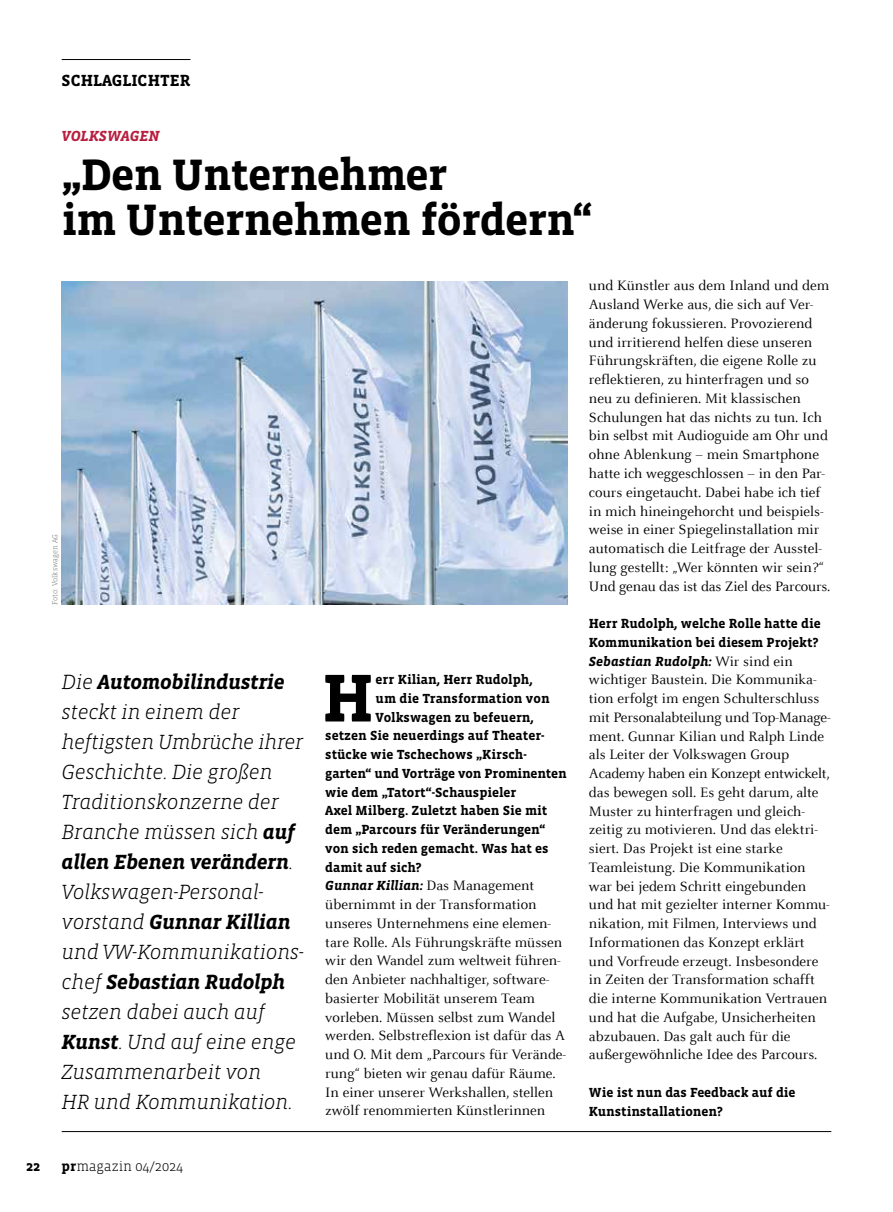
<style>
.page{position:relative;width:893px;height:1212px;background:#fff}
.page>*{position:absolute;margin:0;border:0;box-sizing:border-box;transform-origin:0 0}
.t1{font:700 69.15px "Vista Slab OT";color:#000}
.t2{font:700 45px/45px "Vista Slab OT";letter-spacing:-.02em;color:#000}
.t3{font:italic 300 21px/30px "Vista Slab OT";letter-spacing:-.02em;color:#000}
.t4{font:700 16.5px "Vista Slab OT";color:#000}
.t5{font:15px/18.8px "Celeste Offc";color:#000}
.t6{font:italic 700 15px "Vista Slab OT";color:#b71e3f}
.t7{font:300 14.25px "Vista Slab OT";color:#000}
.t8{font:700 14.25px "Vista Slab OT";color:#000}
.t9{font:700 13.5px/18.8px "Vista Slab OT";color:#000}
.t10{font:italic 700 13.5px "Vista Slab OT";color:#000}
.t11{font:300 7.5px "Vista Slab OT";color:#727777}
.s1{font-weight:700}
.s2{font-family:"Celeste Offc";font-weight:400;font-style:normal;font-size:15px}
.s3{font-style:italic}
.s4{font-family:"Celeste Offc";font-weight:400;font-size:15px}
</style>
<div class="page">
<hr style="left:62px;top:1131px;width:769px;height:1px;background:#000">
<hr style="left:62px;top:59px;width:128px;height:1px;background:#000">
<img style="left:62px;top:281px;width:506px;height:323px">
<p class="t4" style="left:62px;top:72px;width:130px">SCHLAGLICHTER</p>
<p class="t6" style="left:62px;top:128px;width:99px">VOLKSWAGEN</p>
<h2 class="t2" style="left:62px;top:154px;width:533px">„Den Unternehmer<br>im Unternehmen fördern“</h2>
<p class="t11" style="left:51px;top:605px;width:72px;rotate:-90deg">Foto: Volkswagen AG</p>
<p class="t3" style="left:62px;top:667px;width:243px">Die <span class="s1">Automobilindustrie </span>steckt in einem der heftigsten Umbrüche ihrer<br>Geschichte. Die großen<br>Traditionskonzerne der<br>Branche müssen sich <span class="s1">auf allen Ebenen verändern</span>.<br>Volkswagen-Personal&shy;vorstand <span class="s1">Gunnar Killian </span>und VW-Kommunikations&shy;chef <span class="s1">Sebastian Rudolph </span>setzen dabei auch auf<br><span class="s1">Kunst</span>. Und auf eine enge<br>Zusammenarbeit von<br>HR und Kommunikation.</p>
<h1 class="t1" style="left:322px;top:663px;width:53px">H</h1>
<p class="t9" style="left:376px;top:670px;width:159px">err Kilian, Herr Rudolph,</p>
<p class="t9" style="left:376px;top:689px;width:175px">um die Transformation von</p>
<p class="t9" style="left:376px;top:708px;width:160px">Volkswagen zu befeuern,</p>
<p class="t9" style="left:325px;top:726px;width:221px">setzen Sie neuerdings auf Theater-</p>
<p class="t9" style="left:325px;top:745px;width:202px">stücke wie Tschechows „Kirsch-</p>
<p class="t9" style="left:325px;top:764px;width:243px">garten“ und Vorträge von Prominenten</p>
<p class="t9" style="left:325px;top:783px;width:193px">wie dem „Tatort“-Schauspieler</p>
<p class="t9" style="left:325px;top:801px;width:224px">Axel Milberg. Zuletzt haben Sie mit</p>
<p class="t9" style="left:325px;top:820px;width:222px">dem „Parcours für Veränderungen“</p>
<p class="t9" style="left:325px;top:839px;width:225px">von sich reden gemacht. Was hat es</p>
<p class="t9" style="left:325px;top:858px;width:98px">damit auf sich?</p>
<p class="t10" style="left:325px;top:879px;width:211px">Gunnar Killian: <span class="s2">Das Management</span></p>
<p class="t5" style="left:325px;top:895px;width:242px">übernimmt in der Transformation unseres Unternehmens eine elemen&shy;tare Rolle. Als Führungskräfte müssen wir den Wandel zum weltweit führen&shy;den Anbieter nachhaltiger, software&shy;basierter Mobilität unserem Team vorleben. Müssen selbst zum Wandel werden. Selbstreflexion ist dafür das A und O. Mit dem „Parcours für Verände&shy;rung“ bieten wir genau dafür Räume.<br>In einer unserer Werkshallen, stellen zwölf renommierten Künstlerinnen</p>
<p class="t8" style="left:26px;top:1159px;width:16px">22</p>
<p class="t7" style="left:62px;top:1159px;width:123px"><span class="s1">pr</span>magazin 04/2024</p>
<p class="t5" style="left:589px;top:277px;width:243px">und Künstler aus dem Inland und dem Ausland Werke aus, die sich auf Ver&shy;änderung fokussieren. Provozierend und irritierend helfen diese unseren Führungskräften, die eigene Rolle zu reflektieren, zu hinterfragen und so neu zu definieren. Mit klassischen Schulungen hat das nichts zu tun. Ich bin selbst mit Audioguide am Ohr und ohne Ablenkung – mein Smartphone hatte ich weggeschlossen – in den Par&shy;cours eingetaucht. Dabei habe ich tief in mich hineingehorcht und beispiels&shy;weise in einer Spiegelinstallation mir automatisch die Leitfrage der Ausstel&shy;lung gestellt: „Wer könnten wir sein?“ Und genau das ist das Ziel des Parcours.</p>
<p class="t9" style="left:589px;top:614px;width:233px">Herr Rudolph, welche Rolle hatte die<br>Kommunikation bei diesem Projekt?<br><span class="s3">Sebastian Rudolph:</span> <span class="s4">Wir sind ein</span></p>
<p class="t5" style="left:589px;top:671px;width:243px">wichtiger Baustein. Die Kommunika&shy;tion erfolgt im engen Schulterschluss mit Personalabteilung und Top-Manage&shy;ment. Gunnar Kilian und Ralph Linde als Leiter der Volkswagen Group Academy haben ein Konzept entwickelt, das bewegen soll. Es geht darum, alte Muster zu hinterfragen und gleich&shy;zeitig zu motivieren. Und das elektri&shy;siert. Das Projekt ist eine starke Teamleistung. Die Kommunikation war bei jedem Schritt eingebunden und hat mit gezielter interner Kommu&shy;nikation, mit Filmen, Interviews und Informationen das Konzept erklärt und Vorfreude erzeugt. Insbesondere in Zeiten der Transformation schafft die interne Kommunikation Vertrauen und hat die Aufgabe, Unsicherheiten abzubauen. Das galt auch für die außergewöhnliche Idee des Parcours.</p>
<p class="t9" style="left:589px;top:1083px;width:208px">Wie ist nun das Feedback auf die<br>Kunstinstallationen?</p>
</div>
